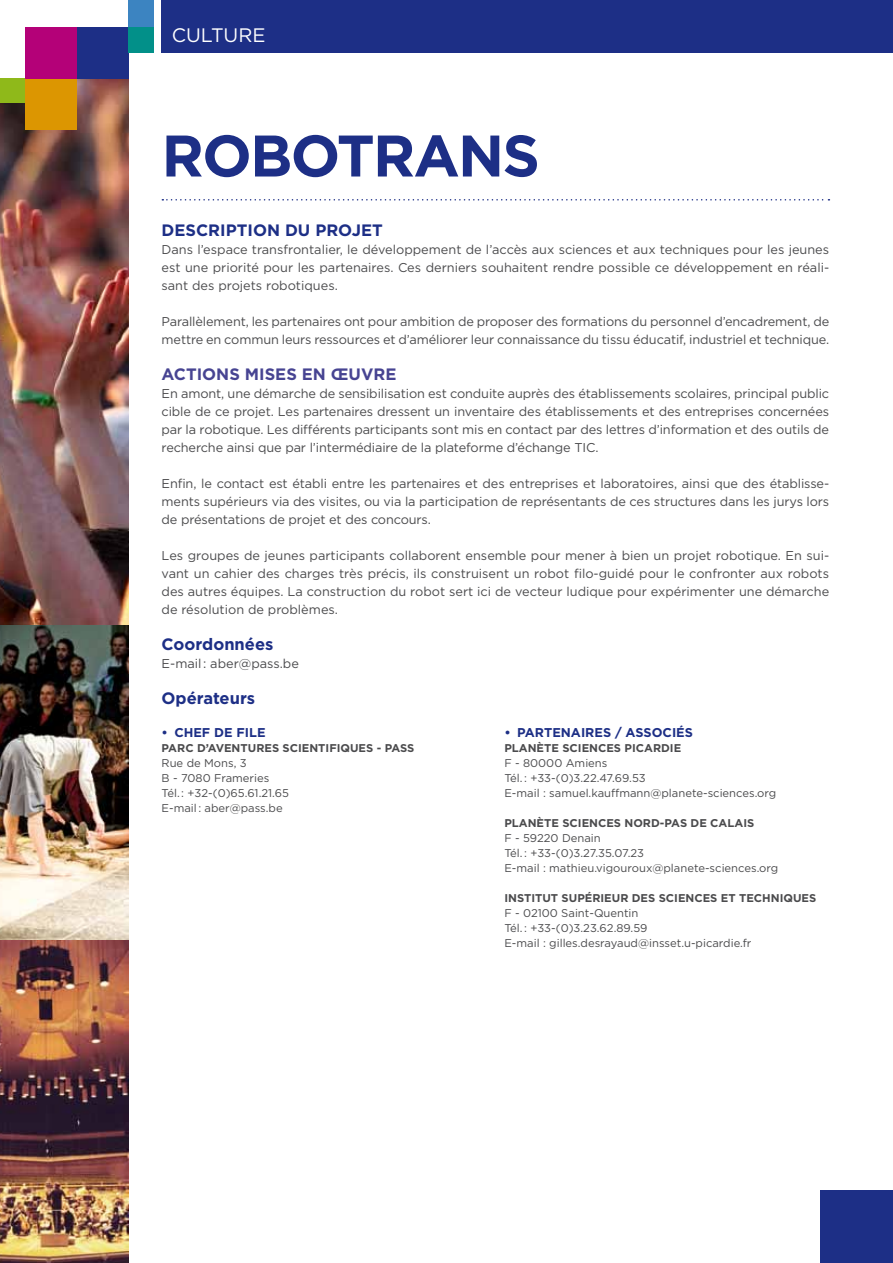
<style>
.page{position:relative;width:893px;height:1263px;background:#fff}
.page>*{position:absolute;margin:0;border:0;box-sizing:border-box;transform-origin:0 0}
.t1{font:700 58.5px "Gotham";letter-spacing:-.03em;color:#1d2f86}
.t2{font:19.5px "Gotham";color:#fff}
.t3{font:700 16.5px "Gotham";color:#1d2f86}
.t4{font:700 16.5px "Gotham";color:#474492}
.t5{font:12.75px/18px "Gotham";letter-spacing:-.01em;color:#4b4b4d;text-align:justify}
.t6{font:700 12.75px "Gotham";color:#1d2f86}
.t7{font:11.25px/15px "Gotham";color:#4b4b4d}
.t8{font:700 11.25px "Gotham";color:#4b4b4d}
</style>
<div class="page">
<img style="left:0;top:78px;width:128px;height:1185px">
<div style="left:0;top:78px;width:26px;height:25px;background:#8fb91a"></div>
<div style="left:26px;top:78px;width:51px;height:52px;background:#dc9601"></div>
<div style="left:26px;top:27px;width:51px;height:51px;background:#b40178"></div>
<div style="left:77px;top:27px;width:51px;height:51px;background:#1d2f86"></div>
<div style="left:128px;top:0;width:26px;height:27px;background:#3c84c1"></div>
<div style="left:128px;top:27px;width:26px;height:26px;background:#029089"></div>
<div style="left:821px;top:1191px;width:72px;height:72px;background:#1d2f86"></div>
<div style="left:162px;top:0;width:731px;height:53px;background:#1d2f86"></div>
<svg style="left:162px;top:199px;width:667px;height:2px"></svg>
<h2 class="t2" style="left:172px;top:23px;width:95px">Culture</h2>
<h1 class="t1" style="left:162px;top:117px;width:380px">ROBOTRANS</h1>
<p class="t3" style="left:162px;top:219px;width:219px">DESCRIPTION DU PROJET</p>
<p class="t5" style="left:162px;top:240px;width:669px">Dans l’espace transfrontalier, le développement de l’accès aux sciences et aux techniques pour les jeunes est une priorité pour les partenaires. Ces derniers souhaitent rendre possible ce développement en réali&shy;sant des projets robotiques.</p>
<p class="t5" style="left:162px;top:312px;width:669px">Parallèlement, les partenaires ont pour ambition de proposer des formations du personnel d’encadrement, de mettre en commun leurs ressources et d’améliorer leur connaissance du tissu éducatif, industriel et technique.</p>
<p class="t4" style="left:162px;top:363px;width:54px">ACTIONS</p>
<p class="t4" style="left:245px;top:363px;width:153px">MISES EN ŒUVRE</p>
<p class="t5" style="left:162px;top:384px;width:669px">En amont, une démarche de sensibilisation est conduite auprès des établissements scolaires, principal public cible de ce projet. Les partenaires dressent un inventaire des établissements et des entreprises concernées par la robotique. Les différents participants sont mis en contact par des lettres d’information et des outils de recherche ainsi que par l’intermédiaire de la plateforme d’échange TIC.</p>
<p class="t5" style="left:162px;top:474px;width:669px">Enfin, le contact est établi entre les partenaires et des entreprises et laboratoires, ainsi que des établisse&shy;ments supérieurs via des visites, ou via la participation de représentants de ces structures dans les jurys lors de présentations de projet et des concours.</p>
<p class="t5" style="left:162px;top:546px;width:669px">Les groupes de jeunes participants collaborent ensemble pour mener à bien un projet robotique. En sui&shy;vant un cahier des charges très précis, ils construisent un robot filo-guidé pour le confronter aux robots des autres équipes. La construction du robot sert ici de vecteur ludique pour expérimenter une démarche de résolution de problèmes.</p>
<p class="t3" style="left:162px;top:633px;width:113px">COORDONNÉES</p>
<p class="t5" style="left:162px;top:654px;width:139px">E-mail : aber@pass.be</p>
<p class="t3" style="left:162px;top:687px;width:95px">OPÉRATEURS</p>
<p class="t6" style="left:162px;top:724px;width:106px">• CHEF DE FILE</p>
<p class="t8" style="left:162px;top:741px;width:9px">PAR</p>
<p class="t8" style="left:185px;top:741px;width:208px">C D’AVENTURES SCIENTIFIQUES - PASS</p>
<p class="t7" style="left:162px;top:756px;width:129px">Rue de Mons, 3<br>B - 7080 Frameries<br>Tél. : +32-(0)65.61.21.65<br>E-mail : aber@pass.be</p>
<p class="t6" style="left:504px;top:724px;width:23px">• PART</p>
<p class="t6" style="left:552px;top:724px;width:84px">ENAIRES / ASSO</p>
<p class="t6" style="left:663px;top:724px;width:30px">CIÉS</p>
<p class="t8" style="left:504px;top:741px;width:150px">PLAN ÈTE SCIENCES PICARD</p>
<p class="t8" style="left:670px;top:741px;width:13px">IE</p>
<p class="t7" style="left:504px;top:756px;width:273px">F - 80000 Amiens<br>Tél. : +33-(0)3.22.47.69.53<br>E-mail : samuel.kauffmann@planete-sciences.org</p>
<p class="t8" style="left:504px;top:816px;width:139px">PLAN ÈTE SCIENCES NORD</p>
<p class="t8" style="left:660px;top:816px;width:13px">-PAS</p>
<p class="t8" style="left:691px;top:816px;width:64px">DE CALAIS</p>
<p class="t7" style="left:504px;top:831px;width:275px">F - 59220 Denain<br>Tél. : +33-(0)3.27.35.07.23<br>E-mail : mathieu.vigouroux@planete-sciences.org</p>
<p class="t8" style="left:504px;top:891px;width:8px">INST</p>
<p class="t8" style="left:531px;top:891px;width:285px">ITUT SUPÉRIEUR DES SCIENCES ET TECHN IQUES</p>
<p class="t7" style="left:504px;top:906px;width:249px">F - 02100 Saint-Quentin<br>Tél. : +33-(0)3.23.62.89.59<br>E-mail : gilles.desrayaud@insset.u-picardie.fr</p>
</div>
